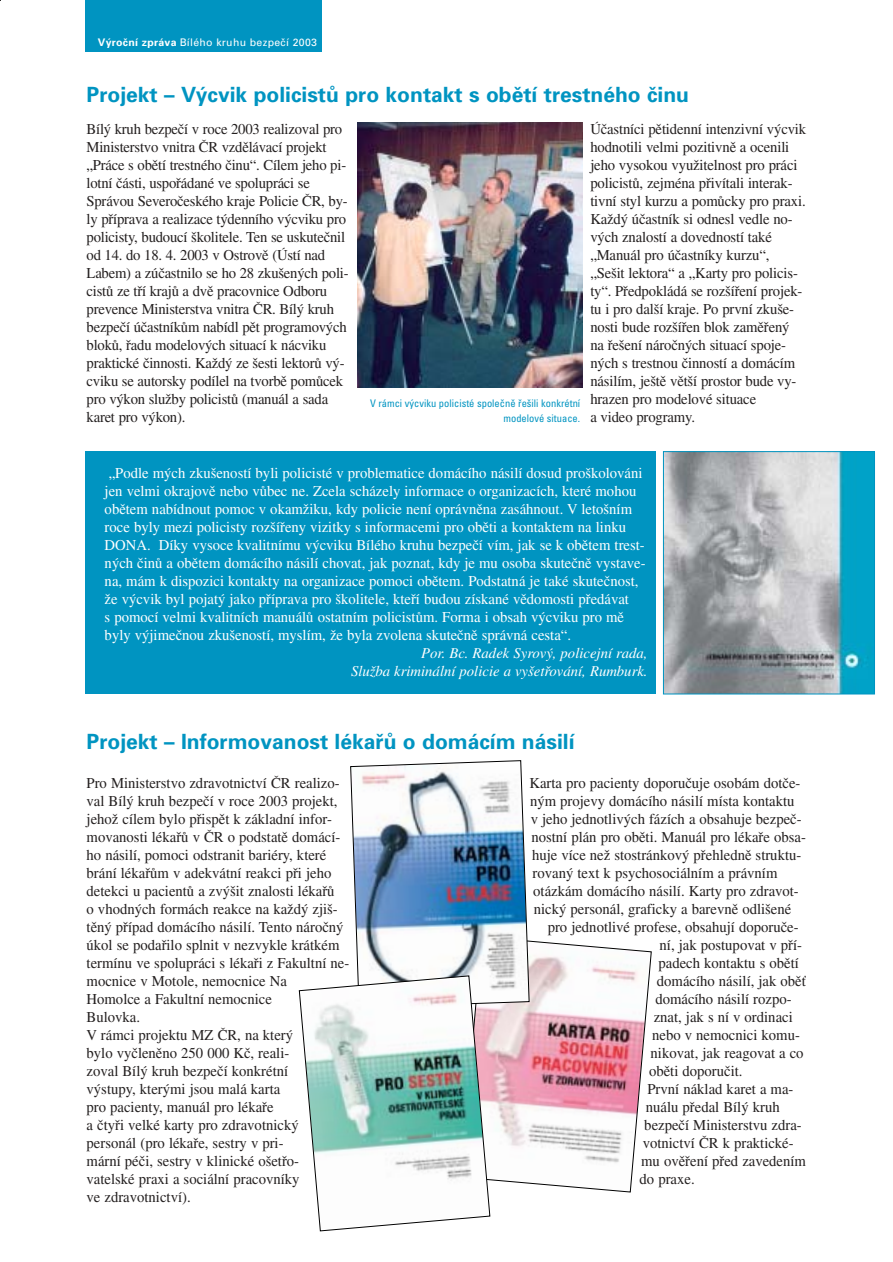
<style>
.page{position:relative;width:893px;height:1262px;background:#fff}
.page>*{position:absolute;margin:0;border:0;box-sizing:border-box;transform-origin:0 0}
.t1{font:700 21px "Univers CE";color:#0094c1}
.t2{font:15px/18px "Times CE";color:#231f1f}
.t3{font:15px/18px "Times CE";color:#fff}
.t4{font:italic 15px/18px "Times CE";color:#fff;text-align:right}
.t5{font:condensed 10.5px/15px "Univers CE";color:#0094c1;text-align:right}
.t6{font:10.5px "Univers CE";letter-spacing:.025em;color:#fff}
.s1{font-weight:700}
</style>
<div class="page">
<div style="left:85px;top:451px;width:570px;height:243px;background:#0094c1"></div>
<div style="left:85px;top:0;width:236px;height:51px;background:#0094c1"></div>
<svg style="left:490px;top:940px;width:161px;height:252px"></svg>
<img style="left:350px;top:760px;width:179px;height:248px">
<img style="left:665px;top:453px;width:207px;height:239px">
<div style="left:663px;top:451px;width:211px;height:243px;border:1px solid #0094c1"></div>
<img style="left:357px;top:122px;width:226px;height:266px">
<svg style="left:299px;top:975px;width:191px;height:256px"></svg>
<p class="t6" style="left:98px;top:39px;width:220px"><span class="s1">V˘roãní zpráva</span> Bílého kruhu bezpeãí 2003</p>
<h1 class="t1" style="left:87px;top:87px;width:604px">Projekt – V˘cvik policistÛ pro kontakt s obûtí trestného ãinu</h1>
<p class="t2" style="left:87px;top:121px;width:264px">Bíl˘ kruh bezpeãí v roce 2003 realizoval pro Ministerstvo vnitra âR vzdûlávací projekt „Práce s obûtí trestného ãinu“. Cílem jeho pi&shy;lotní ãásti, uspofiádané ve spolupráci se Správou Severoãeského kraje Policie âR, by&shy;ly pfiíprava a realizace t˘denního v˘cviku pro policisty, budoucí ‰kolitele. Ten se uskuteãnil od 14. do 18. 4. 2003 v Ostrovû (Ústí nad Labem) a zúãastnilo se ho 28 zku‰en˘ch poli&shy;cistÛ ze tfií krajÛ a dvû pracovnice Odboru prevence Ministerstva vnitra âR. Bíl˘ kruh bezpeãí úãastníkÛm nabídl pût programov˘ch blokÛ, fiadu modelov˘ch situací k nácviku praktické ãinnosti. KaÏd˘ ze ‰esti lektorÛ v˘- cviku se autorsky podílel na tvorbû pomÛcek pro v˘kon sluÏby policistÛ (manuál a sada karet pro v˘kon).</p>
<p class="t2" style="left:590px;top:121px;width:217px">Úãastníci pûtidenní intenzivní v˘cvik hodnotili velmi pozitivnû a ocenili jeho vysokou vyuÏitelnost pro práci policistÛ, zejména pfiivítali interak&shy;tivní styl kurzu a pomÛcky pro praxi.<br>KaÏd˘ úãastník si odnesl vedle no&shy;v˘ch znalostí a dovedností také „Manuál pro úãastníky kurzu“, „Se‰it lektora“ a „Karty pro policis&shy;ty“. Pfiedpokládá se roz‰ífiení projek&shy;tu i pro dal‰í kraje. Po první zku‰e&shy;nosti bude roz‰ífien blok zamûfien˘ na fie‰ení nároãn˘ch situací spoje&shy;n˘ch s trestnou ãinností a domácím násilím, je‰tû vût‰í prostor bude vy&shy;hrazen pro modelové situace<br>a video programy.</p>
<p class="t5" style="left:370px;top:397px;width:212px">V rámci výcviku policisté společně řešili konkrétní modelové situace.</p>
<p class="t3" style="left:105px;top:466px;width:542px">„Podle m˘ch zku‰eností byli policisté v problematice domácího násilí dosud pro‰kolováni jen velmi okrajovû nebo vÛbec ne. Zcela scházely informace o organizacích, které mohou obûtem nabídnout pomoc v okamÏiku, kdy policie není oprávnûna zasáhnout. V leto‰ním roce byly mezi policisty roz‰ífieny vizitky s informacemi pro obûti a kontaktem na linku DONA. Díky vysoce kvalitnímu v˘cviku Bílého kruhu bezpeãí vím, jak se k obûtem trest&shy;n˘ch ãinÛ a obûtem domácího násilí chovat, jak poznat, kdy je mu osoba skuteãnû vystave&shy;na, mám k dispozici kontakty na organizace pomoci obûtem. Podstatná je také skuteãnost, Ïe v˘cvik byl pojat˘ jako pfiíprava pro ‰kolitele, ktefií budou získané vûdomosti pfiedávat<br>s pomocí velmi kvalitních manuálÛ ostatním policistÛm. Forma i obsah v˘cviku pro mû byly v˘jimeãnou zku‰eností, myslím, Ïe byla zvolena skuteãnû správná cesta“.</p>
<p class="t4" style="left:351px;top:645px;width:298px">Por. Bc. Radek Syrov˘, policejní rada,<br>SluÏba kriminální policie a vy‰etfiování, Rumburk.</p>
<h1 class="t1" style="left:87px;top:733px;width:489px">Projekt – Informovanost lékafiÛ o domácím násilí</h1>
<p class="t2" style="left:87px;top:775px;width:264px">Pro Ministerstvo zdravotnictví âR realizo&shy;val Bíl˘ kruh bezpeãí v roce 2003 projekt, jehoÏ cílem bylo pfiispût k základní infor&shy;movanosti lékafiÛ v âR o podstatû domácí&shy;ho násilí, pomoci odstranit bariéry, které brání lékafiÛm v adekvátní reakci pfii jeho detekci u pacientÛ a zv˘‰it znalosti lékafiÛ<br>o vhodn˘ch formách reakce na kaÏd˘ zji‰- tûn˘ pfiípad domácího násilí. Tento nároãn˘ úkol se podafiilo splnit v nezvykle krátkém termínu ve spolupráci s lékafii z Fakultní ne&shy;mocnice v Motole, nemocnice Na<br>Homolce a Fakultní nemocnice<br>Bulovka.<br>V rámci projektu MZ âR, na kter˘<br>bylo vyãlenûno 250 000 Kã, reali-<br>zoval Bíl˘ kruh bezpeãí konkrétní<br>v˘stupy, kter˘mi jsou malá karta<br>pro pacienty, manuál pro lékafie<br>a ãtyfii velké karty pro zdravotnick˘ personál (pro lékafie, sestry v pri-<br>mární péãi, sestry v klinické o‰etfio&shy;vatelské praxi a sociální pracovníky<br>ve zdravotnictví).</p>
<p class="t2" style="left:529px;top:775px;width:272px">Karta pro pacienty doporuãuje osobám dotãe-</p>
<p class="t2" style="left:530px;top:793px;width:266px">n˘m projevy domácího násilí místa kontaktu</p>
<p class="t2" style="left:530px;top:811px;width:272px">v jeho jednotliv˘ch fázích a obsahuje bezpeã-</p>
<p class="t2" style="left:531px;top:829px;width:276px">nostní plán pro obûti. Manuál pro lékafie obsa-</p>
<p class="t2" style="left:532px;top:847px;width:271px">huje více neÏ stostránkov˘ pfiehlednû struktu-</p>
<p class="t2" style="left:532px;top:865px;width:246px">rovan˘ text k psychosociálním a právním</p>
<p class="t2" style="left:533px;top:883px;width:267px">otázkám domácího násilí. Karty pro zdravot-</p>
<p class="t2" style="left:534px;top:901px;width:259px">nick˘ personál, graficky a barevnû odli‰ené</p>
<p class="t2" style="left:547px;top:919px;width:252px">pro jednotlivé profese, obsahují doporuãe-</p>
<p class="t2" style="left:659px;top:937px;width:144px">ní, jak postupovat v pfií-</p>
<p class="t2" style="left:658px;top:955px;width:142px">padech kontaktu s obûtí</p>
<p class="t2" style="left:657px;top:973px;width:151px">domácího násilí, jak obûÈ</p>
<p class="t2" style="left:655px;top:991px;width:138px">domácího násilí rozpo-</p>
<p class="t2" style="left:653px;top:1009px;width:140px">znat, jak s ní v ordinaci</p>
<p class="t2" style="left:652px;top:1027px;width:149px">nebo v nemocnici komu-</p>
<p class="t2" style="left:650px;top:1045px;width:154px">nikovat, jak reagovat a co</p>
<p class="t2" style="left:649px;top:1063px;width:95px">obûti doporuãit.</p>
<p class="t2" style="left:647px;top:1081px;width:147px">První náklad karet a ma-</p>
<p class="t2" style="left:646px;top:1099px;width:135px">nuálu pfiedal Bíl˘ kruh</p>
<p class="t2" style="left:644px;top:1117px;width:159px">bezpeãí Ministerstvu zdra-</p>
<p class="t2" style="left:642px;top:1135px;width:152px">votnictví âR k praktické-</p>
<p class="t2" style="left:641px;top:1153px;width:166px">mu ovûfiení pfied zavedením</p>
<p class="t2" style="left:639px;top:1171px;width:57px">do praxe.</p>
</div>
